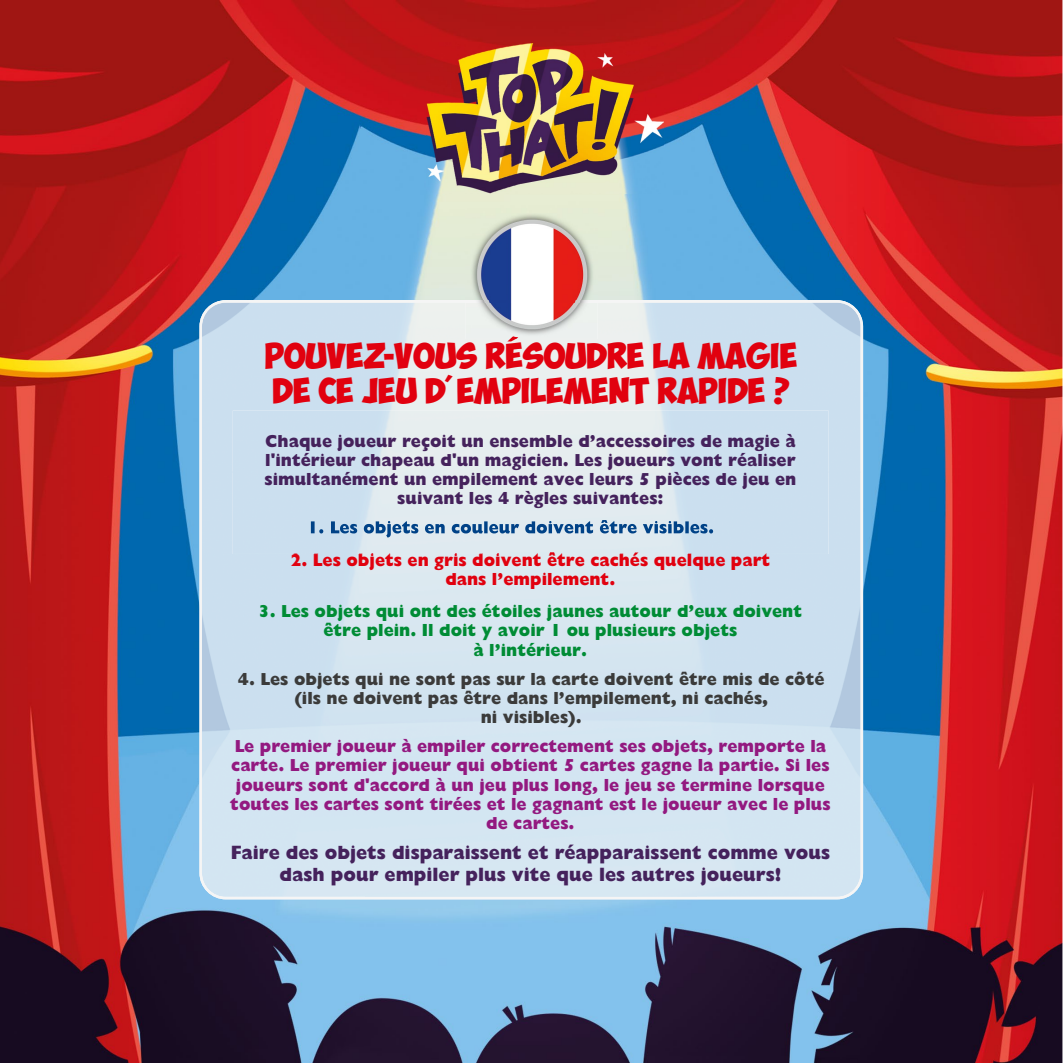
<style>
.page{position:relative;width:1063px;height:1063px;background:#fff}
.page>*{position:absolute;margin:0;border:0;box-sizing:border-box;transform-origin:0 0}
.t1{font:700 25.5px/35px "Obelix Pro";color:#e1010f;scale:.94 1}
.t2{font:700 expanded 19.25px/21.8px "Gill Sans Hel";color:#45225c;text-align:center;scale:.94 1}
.t3{font:700 expanded 17.5px/19.2px "Gill Sans Hel";color:#931980;text-align:center;scale:.94 1}
.t4{font:700 expanded 17.5px/19.2px "Gill Sans Hel";color:#45225c;text-align:center;scale:.94 1}
.t5{font:700 expanded 17.5px/19.2px "Gill Sans Hel";color:#3b3b3a;text-align:center;scale:.94 1}
.t6{font:700 expanded 17.5px/19.2px "Gill Sans Hel";color:#008c35;text-align:center;scale:.94 1}
.t7{font:700 expanded 17.5px/19.2px "Gill Sans Hel";color:#e1010f;text-align:center;scale:.94 1}
</style>
<div class="page">
<img style="left:0;top:0;width:1062px;height:1063px">
<svg style="left:201px;top:301px;width:661px;height:597px;fill:#d3e5f0"></svg>
<img style="left:291px;top:554px;width:479px;height:16px">
<img style="left:233px;top:411px;width:596px;height:143px">
<img style="left:311px;top:520px;width:402px;height:17px">
<img style="left:291px;top:552px;width:479px;height:2px">
<img style="left:466px;top:208px;width:132px;height:131px">
<svg style="left:507px;top:336px;width:11px;height:5px"></svg>
<img style="left:427px;top:43px;width:237px;height:150px">
<h1 class="t1" style="left:265px;top:343px;width:568px">POUVEZ-VOUS RESOUDRE LA MAGIE<br>DE CE JEU D'EMPILEMENT RAPIDE ?</h1>
<p class="t4" style="left:264px;top:431px;width:567px">Chaque joueur reçoit un ensemble d’accessoires de magie à l'intérieur chapeau d'un magicien. Les joueurs vont réaliser simultanément un empilement avec leurs 5 pièces de jeu en suivant les 4 règles suivantes:</p>
<p class="t7" style="left:290px;top:550px;width:512px">2. Les objets en gris doivent être cachés quelque part dans l’empilement.</p>
<p class="t6" style="left:259px;top:602px;width:580px">3. Les objets qui ont des étoiles jaunes autour d’eux doivent être plein. Il doit y avoir 1 ou plusieurs objets<br>à l’intérieur.</p>
<p class="t5" style="left:238px;top:670px;width:626px">4. Les objets qui ne sont pas sur la carte doivent être mis de côté (ils ne doivent pas être dans l’empilement, ni cachés,<br>ni visibles).</p>
<p class="t3" style="left:230px;top:737px;width:640px">Le premier joueur à empiler correctement ses objets, remporte la carte. Le premier joueur qui obtient 5 cartes gagne la partie. Si les joueurs sont d'accord à un jeu plus long, le jeu se termine lorsque toutes les cartes sont tirées et le gagnant est le joueur avec le plus de cartes.</p>
<p class="t2" style="left:231px;top:842px;width:639px">Faire des objets disparaissent et réapparaissent comme vous dash pour empiler plus vite que les autres joueurs!</p>
</div>
